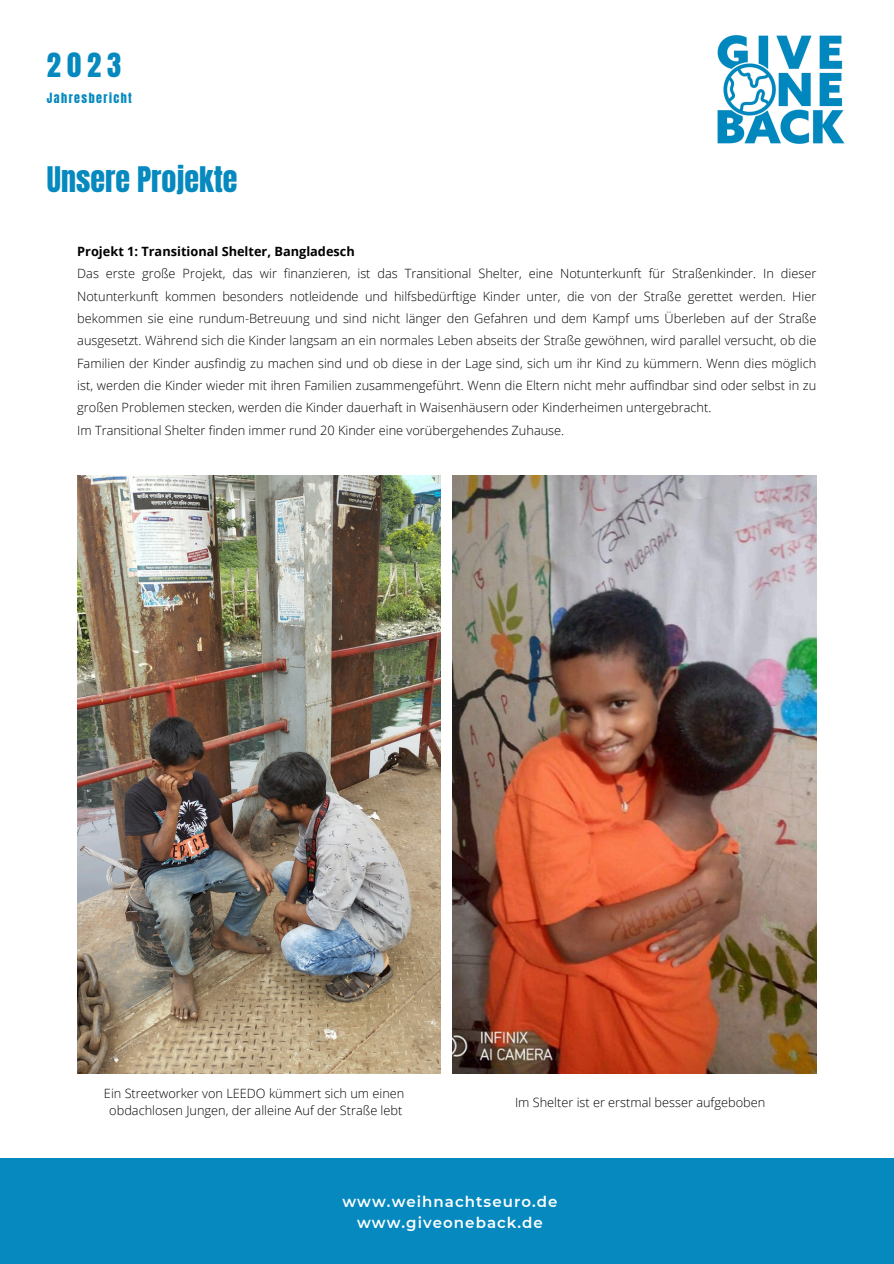
<style>
.page{position:relative;width:894px;height:1264px;background:#fff}
.page>*{position:absolute;margin:0;border:0;box-sizing:border-box;transform-origin:0 0}
.t1{font:30px "Anton";color:#0589be}
.t2{font:28.5px "Anton";color:#0589be}
.t3{font:600 15px/20.2px "Montserrat";letter-spacing:.07em;color:#fff;text-align:center}
.t4{font:300 12.75px/22.4px "Open Sans";color:#000;text-align:justify}
.t5{font:700 12.75px "Open Sans";color:#000}
.t6{font:12px "Anton";letter-spacing:.12em;color:#0589be}
</style>
<div class="page">
<img style="left:77px;top:476px;width:364px;height:597px">
<img style="left:452px;top:476px;width:364px;height:597px">
<div style="left:0;top:1157px;width:893px;height:106px;background:#0589be"></div>
<img style="left:717px;top:35px;width:128px;height:109px">
<p class="t2" style="left:47px;top:45px;width:76px">2023</p>
<h2 class="t6" style="left:47px;top:89px;width:86px">Jahresbericht</h2>
<p class="t1" style="left:47px;top:158px;width:192px">Unsere Projekte</p>
<p class="t5" style="left:77px;top:242px;width:279px">Projekt 1: Transitional Shelter, Bangladesch</p>
<p class="t4" style="left:77px;top:262px;width:740px">Das erste große Projekt, das wir finanzieren, ist das Transitional Shelter, eine Notunterkunft für Straßenkinder. In dieser Notunterkunft kommen besonders notleidende und hilfsbedürftige Kinder unter, die von der Straße gerettet werden. Hier bekommen sie eine rundum-Betreuung und sind nicht länger den Gefahren und dem Kampf ums Überleben auf der Straße ausgesetzt. Während sich die Kinder langsam an ein normales Leben abseits der Straße gewöhnen, wird parallel versucht, ob die Familien der Kinder ausfindig zu machen sind und ob diese in der Lage sind, sich um ihr Kind zu kümmern. Wenn dies möglich ist, werden die Kinder wieder mit ihren Familien zusammengeführt. Wenn die Eltern nicht mehr auffindbar sind oder selbst in zu großen Problemen stecken, werden die Kinder dauerhaft in Waisenhäusern oder Kinderheimen untergebracht.</p>
<p class="t4" style="left:77px;top:418px;width:488px">Im Transitional Shelter finden immer rund 20 Kinder eine vorübergehendes Zuhause.</p>
<p class="t4" style="left:104px;top:1082px;width:302px">Ein Streetworker von LEEDO kümmert sich um einen</p>
<p class="t4" style="left:109px;top:1099px;width:294px">obdachlosen Jungen, der alleine Auf der Straße lebt</p>
<h3 class="t4" style="left:515px;top:1090px;width:252px">Im Shelter ist er erstmal besser aufgeboben</h3>
<h1 class="t3" style="left:342px;top:1191px;width:216px">www.weihnachtseuro.de www.giveoneback.de</h1>
</div>
